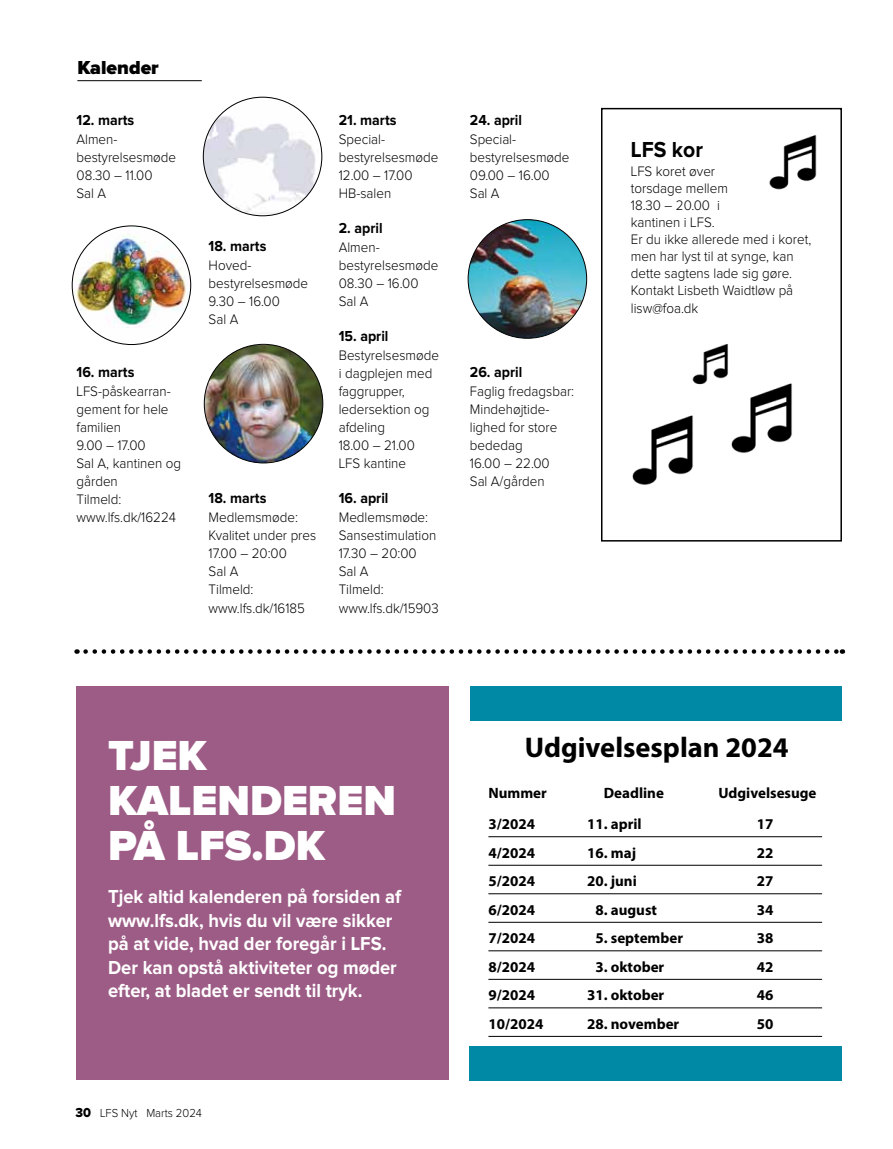
<style>
.page{position:relative;width:893px;height:1149px;background:#fff}
.page>*{position:absolute;margin:0;border:0;box-sizing:border-box;transform-origin:0 0}
.t1{font:900 43.5px/45px "Proxima Nova";color:#fff}
.t2{font:700 28.5px "Myriad Pro";color:#000}
.t3{font:700 22.5px "Proxima Nova";color:#000;scale:.94 1}
.t4{font:700 19.5px/23.4px "Proxima Nova";color:#fff;scale:.94 1}
.t5{font:900 19.5px "Proxima Nova";color:#000}
.t6{font:700 15px "Myriad Pro";color:#000}
.t7{font:700 15px "Proxima Nova";color:#000;scale:.94 1}
.t8{font:300 14.25px/18px "Proxima Nova";color:#000;scale:.94 1}
.t9{font:300 12px "Proxima Nova";color:#000;scale:.94 1}
.s1{font-family:"Proxima Nova Extrabld";font-weight:400;font-size:13.5px}
</style>
<div class="page">
<hr style="left:77px;top:80px;width:125px;height:1px;background:#000">
<img style="left:203px;top:98px;width:119px;height:118px">
<div style="left:469px;top:1046px;width:372px;height:34px;background:#0089a4"></div>
<hr style="left:488px;top:836px;width:334px;height:1px;background:#000">
<hr style="left:488px;top:864px;width:334px;height:1px;background:#000">
<hr style="left:488px;top:893px;width:334px;height:1px;background:#000">
<hr style="left:488px;top:921px;width:334px;height:1px;background:#000">
<hr style="left:488px;top:950px;width:334px;height:1px;background:#000">
<hr style="left:488px;top:978px;width:334px;height:1px;background:#000">
<hr style="left:488px;top:1007px;width:334px;height:1px;background:#000">
<hr style="left:488px;top:1035px;width:334px;height:1px;background:#000">
<div style="left:470px;top:686px;width:371px;height:34px;background:#0089a4"></div>
<div style="left:77px;top:686px;width:372px;height:393px;background:#9d5c86"></div>
<img style="left:204px;top:345px;width:119px;height:118px">
<svg style="left:86px;top:649px;width:757px;height:4px"></svg>
<div style="left:601px;top:108px;width:241px;height:433px;border:2px solid #000"></div>
<img style="left:769px;top:134px;width:48px;height:56px">
<img style="left:632px;top:415px;width:61px;height:70px">
<img style="left:731px;top:383px;width:61px;height:70px">
<img style="left:692px;top:344px;width:42px;height:54px">
<img style="left:72px;top:227px;width:119px;height:115px">
<img style="left:468px;top:219px;width:119px;height:119px;border-radius:59px">
<h3 class="t5" style="left:77px;top:58px;width:83px">KALENDER</h3>
<p class="t7" style="left:77px;top:113px;width:63px">12. marts</p>
<p class="t8" style="left:77px;top:131px;width:107px">Almen&shy;bestyrelsesmøde<br>08.30 – 11.00<br>Sal A</p>
<p class="t7" style="left:77px;top:365px;width:63px">16. marts</p>
<p class="t8" style="left:77px;top:383px;width:113px">LFS-påskearran&shy;gement for hele familien<br>9.00 – 17.00<br>Sal A, kantinen og gården<br>Tilmeld: www.lfs.dk/16224</p>
<p class="t7" style="left:209px;top:239px;width:63px">18. marts</p>
<p class="t8" style="left:209px;top:257px;width:107px">Hoved&shy;bestyrelsesmøde<br>9.30 – 16.00<br>Sal A</p>
<p class="t7" style="left:209px;top:491px;width:63px">18. marts</p>
<p class="t8" style="left:209px;top:509px;width:116px">Medlemsmøde:<br>Kvalitet under pres<br>17.00 – 20:00<br>Sal A<br>Tilmeld: www.lfs.dk/16185</p>
<p class="t7" style="left:339px;top:113px;width:63px">21. marts</p>
<p class="t8" style="left:339px;top:131px;width:107px">Special&shy;bestyrelsesmøde<br>12.00 – 17.00<br>HB-salen</p>
<p class="t7" style="left:339px;top:221px;width:48px">2. april</p>
<p class="t8" style="left:339px;top:239px;width:107px">Almen&shy;bestyrelsesmøde<br>08.30 – 16.00<br>Sal A</p>
<p class="t7" style="left:339px;top:329px;width:54px">15. april</p>
<p class="t8" style="left:339px;top:347px;width:108px">Bestyrelsesmøde i dagplejen med faggrupper, ledersektion og afdeling<br>18.00 – 21.00<br>LFS kantine</p>
<p class="t7" style="left:339px;top:491px;width:54px">16. april</p>
<p class="t8" style="left:339px;top:509px;width:108px">Medlemsmøde:<br>Sansestimulation<br>17.30 – 20:00<br>Sal A<br>Tilmeld: www.lfs.dk/15903</p>
<p class="t7" style="left:470px;top:113px;width:57px">24. april</p>
<p class="t8" style="left:470px;top:131px;width:107px">Special&shy;bestyrelsesmøde<br>09.00 – 16.00<br>Sal A</p>
<p class="t7" style="left:470px;top:365px;width:57px">26. april</p>
<p class="t8" style="left:470px;top:383px;width:112px">Faglig fredagsbar:<br>Mindehøjtide&shy;lighed for store bededag<br>16.00 – 22.00<br>Sal A/gården</p>
<h3 class="t3" style="left:631px;top:139px;width:78px">LFS kor</h3>
<p class="t8" style="left:631px;top:163px;width:193px;line-height:17.1px">LFS koret øver<br>torsdage mellem<br>18.30 – 20.00 i<br>kantinen i LFS.<br>Er du ikke allerede med i koret, men har lyst til at synge, kan dette sagtens lade sig gøre.<br>Kontakt Lisbeth Waidtløw på lisw@foa.dk</p>
<h1 class="t1" style="left:108px;top:734px;width:100px">TJEK</h1>
<h2 class="t2" style="left:525px;top:728px;width:265px">Udgivelsesplan 2024</h2>
<h1 class="t1" style="left:108px;top:779px;width:289px">KALENDEREN<br>PÅ LFS.DK</h1>
<h3 class="t4" style="left:108px;top:885px;width:313px">Tjek altid kalenderen på forsiden af www.lfs.dk, hvis du vil være sikker på at vide, hvad der foregår i LFS.<br>Der kan opstå aktiviteter og møder efter, at bladet er sendt til tryk.</h3>
<p class="t6" style="left:488px;top:782px;width:60px">Nummer</p>
<p class="t6" style="left:604px;top:782px;width:62px">Deadline</p>
<p class="t6" style="left:718px;top:782px;width:100px">Udgivelsesuge</p>
<p class="t6" style="left:488px;top:814px;width:48px">3/2024</p>
<p class="t6" style="left:587px;top:814px;width:56px">11. april</p>
<p class="t6" style="left:757px;top:814px;width:18px">17</p>
<p class="t6" style="left:488px;top:842px;width:48px">4/2024</p>
<p class="t6" style="left:587px;top:842px;width:50px">16. maj</p>
<p class="t6" style="left:757px;top:842px;width:18px">22</p>
<p class="t6" style="left:488px;top:871px;width:48px">5/2024</p>
<p class="t6" style="left:587px;top:871px;width:51px">20. juni</p>
<p class="t6" style="left:757px;top:871px;width:18px">27</p>
<p class="t6" style="left:488px;top:899px;width:48px">6/2024</p>
<p class="t6" style="left:596px;top:899px;width:63px">8. august</p>
<p class="t6" style="left:757px;top:899px;width:18px">34</p>
<p class="t6" style="left:488px;top:928px;width:48px">7/2024</p>
<p class="t6" style="left:596px;top:928px;width:89px">5. september</p>
<p class="t6" style="left:757px;top:928px;width:18px">38</p>
<p class="t6" style="left:488px;top:956px;width:48px">8/2024</p>
<p class="t6" style="left:596px;top:956px;width:70px">3. oktober</p>
<p class="t6" style="left:757px;top:956px;width:18px">42</p>
<p class="t6" style="left:488px;top:985px;width:48px">9/2024</p>
<p class="t6" style="left:587px;top:985px;width:79px">31. oktober</p>
<p class="t6" style="left:757px;top:985px;width:18px">46</p>
<p class="t6" style="left:488px;top:1013px;width:56px">10/2024</p>
<p class="t6" style="left:587px;top:1013px;width:94px">28. november</p>
<p class="t6" style="left:757px;top:1013px;width:18px">50</p>
<p class="t9" style="left:75px;top:1107px;width:136px"><span class="s1">30</span> LFS Nyt Marts 2024</p>
</div>
